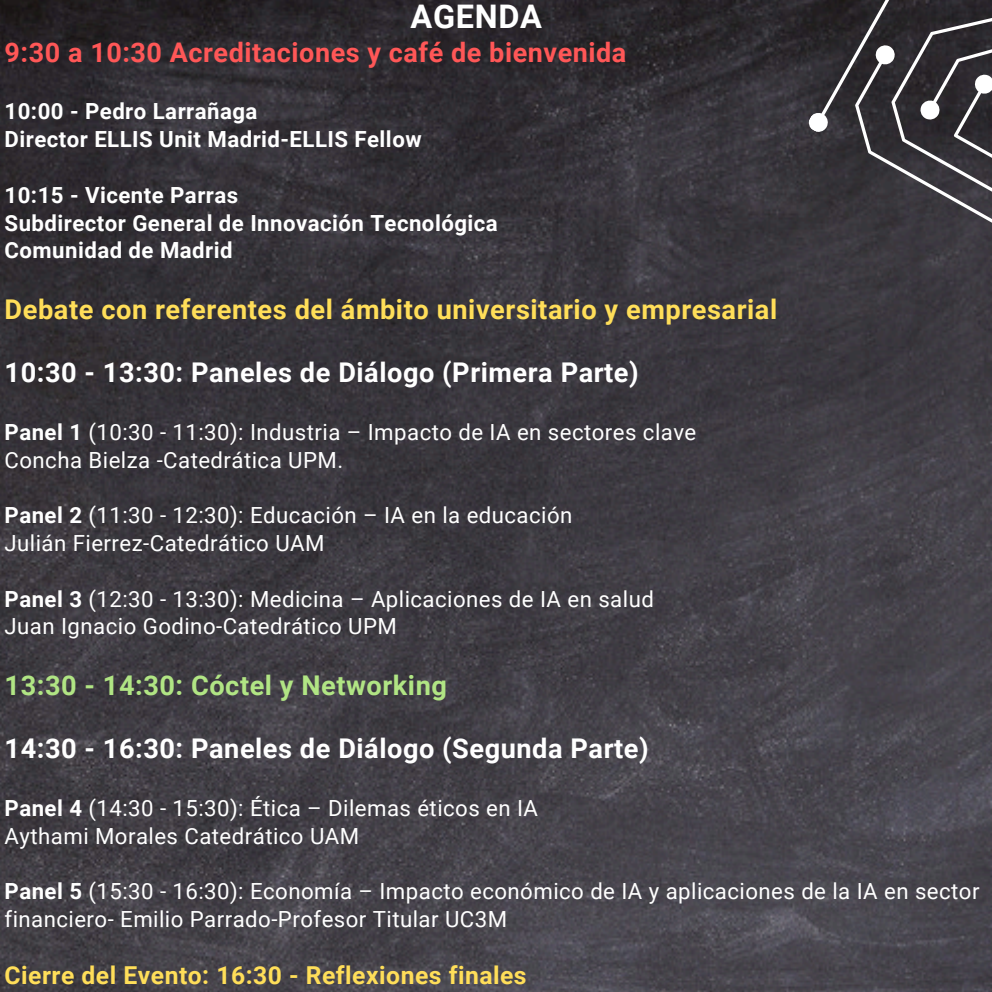
<style>
.page{position:relative;width:992px;height:992px;background:#fff}
.page>*{position:absolute;margin:0;border:0;box-sizing:border-box;transform-origin:0 0}
.t1{font:700 32.5px "Roboto";letter-spacing:.02em;color:#fff}
.t2{font:700 27.25px "Roboto";letter-spacing:.02em;color:#fff}
.t3{font:700 27.25px "Roboto";letter-spacing:.02em;color:#ffde59}
.t4{font:700 27.25px "Roboto";letter-spacing:.02em;color:#b1e584}
.t5{font:700 27px "Roboto";letter-spacing:.02em;color:#ff5757}
.t6{font:700 24.75px "Roboto";letter-spacing:.02em;color:#ffde59}
.t7{font:22.25px/27.8px "Roboto";letter-spacing:.02em;color:#fff}
.t8{font:700 22.25px/27.8px "Roboto";letter-spacing:.02em;color:#fff}
.s1{font-weight:700}
</style>
<div class="page">
<img style="left:0;top:0;width:992px;height:992px">
<svg style="left:805px;top:0;width:187px;height:476px;fill:#3a373d"></svg>
<p class="t1" style="left:410px;top:-2px;width:133px">AGENDA</p>
<h1 class="t5" style="left:5px;top:37px;width:623px">9:30 a 10:30 Acreditaciones y café de bienvenida</h1>
<p class="t8" style="left:5px;top:98px;width:419px">10:00 - Pedro Larrañaga<br>Director ELLIS Unit Madrid-ELLIS Fellow</p>
<h2 class="t8" style="left:5px;top:181px;width:495px">10:15 - Vicente Parras<br>Subdirector General de Innovación Tecnológica<br>Comunidad de Madrid</h2>
<h3 class="t3" style="left:5px;top:294px;width:774px">Debate con referentes del ámbito universitario y empresarial</h3>
<h3 class="t2" style="left:5px;top:357px;width:636px">10:30 - 13:30: Paneles de Diálogo (Primera Parte)</h3>
<h2 class="t7" style="left:5px;top:418px;width:693px"><span class="s1">Panel 1</span> (10:30 - 11:30): Industria – Impacto de IA en sectores clave</h2>
<h2 class="t7" style="left:5px;top:446px;width:340px">Concha Bielza -Catedrática UPM.</h2>
<p class="t7" style="left:5px;top:502px;width:569px"><span class="s1">Panel 2</span> (11:30 - 12:30): Educación – IA en la educación</p>
<p class="t7" style="left:5px;top:529px;width:321px">Julián Fierrez-Catedrático UAM</p>
<p class="t7" style="left:5px;top:585px;width:651px"><span class="s1">Panel 3</span> (12:30 - 13:30): Medicina – Aplicaciones de IA en salud</p>
<p class="t7" style="left:5px;top:613px;width:394px">Juan Ignacio Godino-Catedrático UPM</p>
<p class="t4" style="left:5px;top:670px;width:444px">13:30 - 14:30: Cóctel y Networking</p>
<p class="t2" style="left:5px;top:733px;width:645px">14:30 - 16:30: Paneles de Diálogo (Segunda Parte)</p>
<h2 class="t7" style="left:5px;top:794px;width:535px"><span class="s1">Panel 4</span> (14:30 - 15:30): Ética – Dilemas éticos en IA</h2>
<h2 class="t7" style="left:5px;top:822px;width:356px">Aythami Morales Catedrático UAM</h2>
<p class="t7" style="left:5px;top:878px;width:976px"><span class="s1">Panel 5</span> (15:30 - 16:30): Economía – Impacto económico de IA y aplicaciones de la IA en sector financiero- Emilio Parrado-Profesor Titular UC3M</p>
<p class="t6" style="left:5px;top:961px;width:524px">Cierre del Evento: 16:30 - Reflexiones finales</p>
</div>
